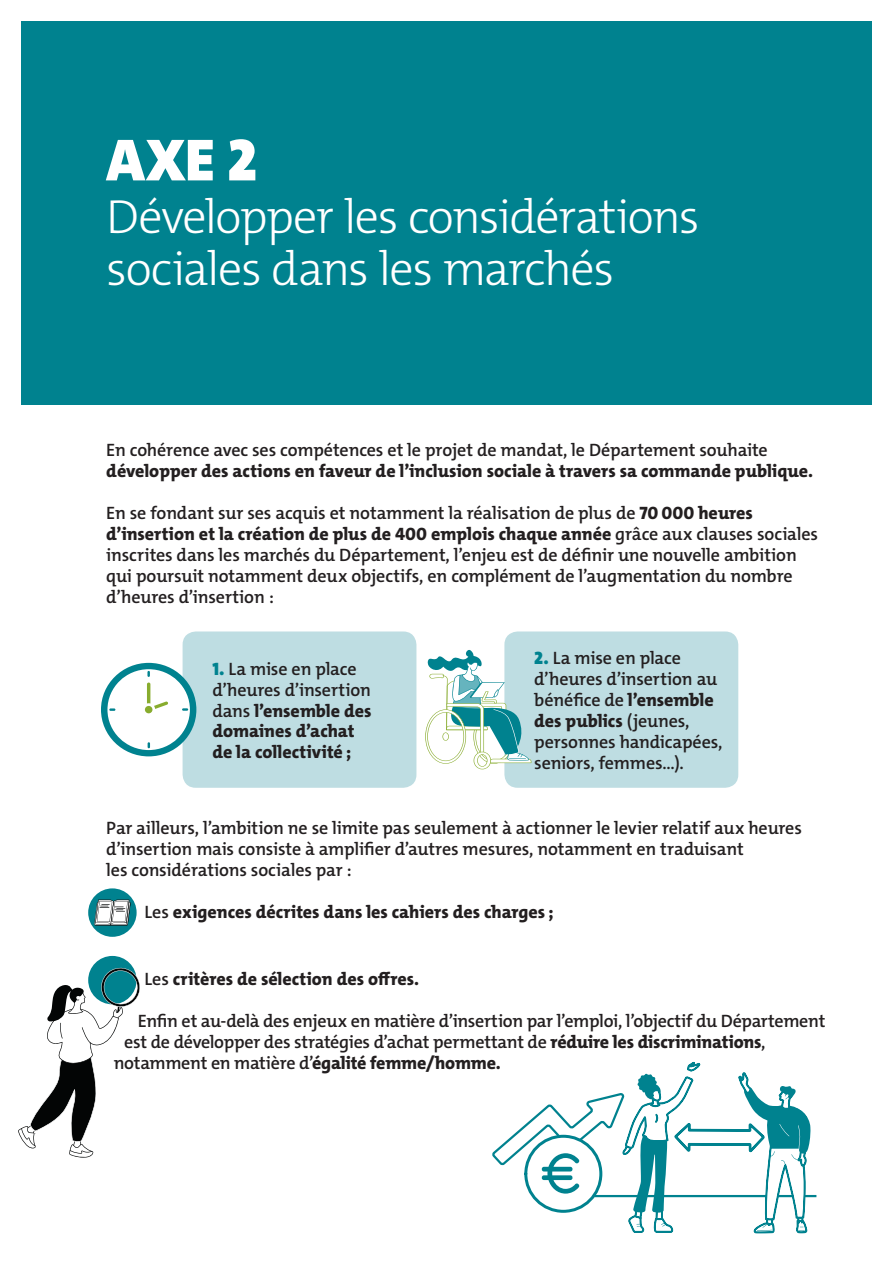
<style>
.page{position:relative;width:893px;height:1263px;background:#fff}
.page>*{position:absolute;margin:0;border:0;box-sizing:border-box;transform-origin:0 0}
.t1{font:900 60px "The Mix C4 s";color:#fff}
.t2{font:300 48.15px/52.5px "The Mix C4 s";letter-spacing:-.03em;color:#fff}
.t3{font:600 18px/21px "The Mix C4 s";letter-spacing:-.01em;color:#231f20}
.t4{font:800 18px/20.7px "The Mix C4 s";letter-spacing:-.005em;color:#231f20}
.s1{font-weight:800}
.s2{font-weight:900;color:#00828f}
.s3{font-weight:600}
</style>
<div class="page">
<hr style="left:540px;top:1195px;width:276px;height:2px;background:#00828f">
<div style="left:21px;top:21px;width:851px;height:384px;background:#00828f"></div>
<svg style="left:492px;top:1061px;width:319px;height:173px"></svg>
<div style="left:183px;top:631px;width:233px;height:157px;background:#bedde2;border-radius:13px"></div>
<div style="left:504px;top:631px;width:234px;height:157px;background:#bedde2;border-radius:13px"></div>
<svg style="left:88px;top:888px;width:49px;height:49px"></svg>
<div style="left:88px;top:956px;width:49px;height:48px;background:#00828f;border-radius:50%"></div>
<svg style="left:425px;top:650px;width:106px;height:119px"></svg>
<svg style="left:101px;top:663px;width:95px;height:93px"></svg>
<svg style="left:94px;top:900px;width:37px;height:25px"></svg>
<svg style="left:18px;top:965px;width:122px;height:193px"></svg>
<h1 class="t1" style="left:106px;top:122px;width:152px">AXE 2</h1>
<h2 class="t2" style="left:106px;top:191px;width:595px">Développer les considérations sociales dans les marchés</h2>
<p class="t3" style="left:106px;top:440px;width:663px">En cohérence avec ses compétences et le projet de mandat, le Département souhaite</p>
<p class="t4" style="left:106px;top:460px;width:708px">développer des actions en faveur de l’inclusion sociale à travers sa commande publique.</p>
<p class="t3" style="left:106px;top:502px;width:713px">En se fondant sur ses acquis et notamment la réalisation de plus de <span class="s1">70 000 heures d’insertion et la création de plus de 400 emplois chaque année</span> grâce aux clauses sociales inscrites dans les marchés du Département, l’enjeu est de définir une nouvelle ambition qui poursuit notamment deux objectifs, en complément de l’augmentation du nombre d’heures d’insertion :</p>
<p class="t4" style="left:212px;top:659px;width:161px"><span class="s2">1.</span> <span class="s3">La mise en place d’heures d’insertion dans</span> l’ensemble des domaines d’achat de la collectivité ;</p>
<p class="t3" style="left:534px;top:647px;width:190px"><span class="s2">2.</span> La mise en place d’heures d’insertion au bénéfice de <span class="s1">l’ensemble des publics</span> (jeunes, personnes handicapées, seniors, femmes...).</p>
<p class="t3" style="left:106px;top:817px;width:697px">Par ailleurs, l’ambition ne se limite pas seulement à actionner le levier relatif aux heures d’insertion mais consiste à amplifier d’autres mesures, notamment en traduisant<br>les considérations sociales par :</p>
<p class="t4" style="left:145px;top:901px;width:411px"><span class="s3">Les</span> exigences décrites dans les cahiers des charges ;</p>
<p class="t4" style="left:145px;top:969px;width:276px"><span class="s3">Les</span> critères de sélection des offres.</p>
<p class="t3" style="left:138px;top:1011px;width:689px">Enfin et au-delà des enjeux en matière d’insertion par l’emploi, l’objectif du Département</p>
<p class="t3" style="left:124px;top:1032px;width:643px">est de développer des stratégies d’achat permettant de <span class="s1">réduire les discriminations</span>,</p>
<p class="t3" style="left:114px;top:1053px;width:388px">notamment en matière d’<span class="s1">égalité femme/homme.</span></p>
</div>
